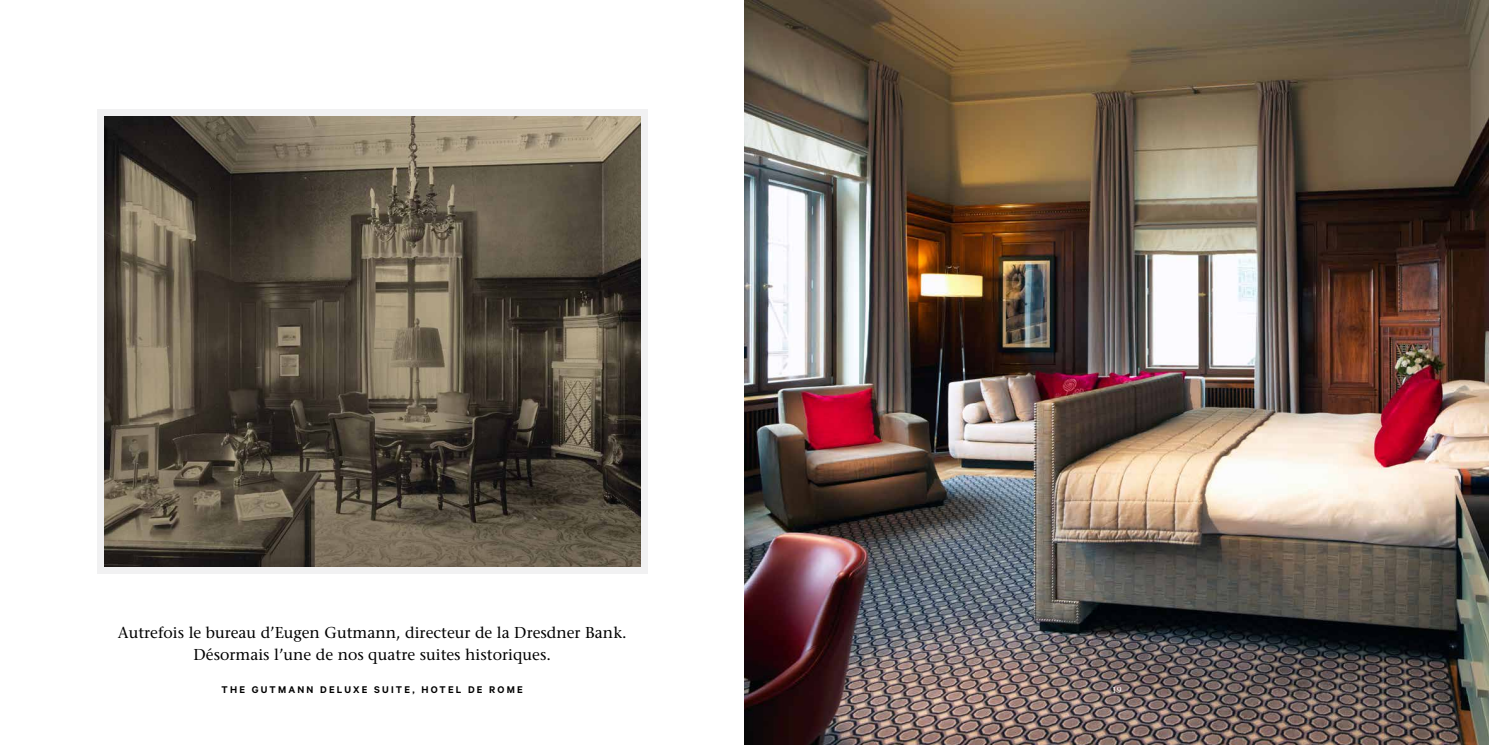
<style>
.page{position:relative;width:1489px;height:745px;background:#fff}
.page>*{position:absolute;margin:0;border:0;box-sizing:border-box;transform-origin:0 0}
.t1{font:15.75px/22.8px "Stone Serif";color:#000;text-align:center}
.t2{font:600 10.94px "Calibre";letter-spacing:.2em;color:#000}
.t3{font:8.75px "Stone Serif";color:#fff}
</style>
<div class="page">
<img style="left:744px;top:0;width:744px;height:744px">
<div style="left:97px;top:109px;width:551px;height:464px;background:#f1f1f2"></div>
<img style="left:105px;top:117px;width:535px;height:449px">
<p class="t1" style="left:118px;top:620px;width:510px">Autrefois le bureau d’Eugen Gutmann, directeur de la Dresdner Bank.<br>Désormais l’une de nos quatre suites historiques.</p>
<p class="t2" style="left:222px;top:682px;width:303px">THE GUTMANN DELUXE SUITE, HOTEL DE ROME</p>
<p class="t3" style="left:1111px;top:684px;width:12px">19</p>
</div>
